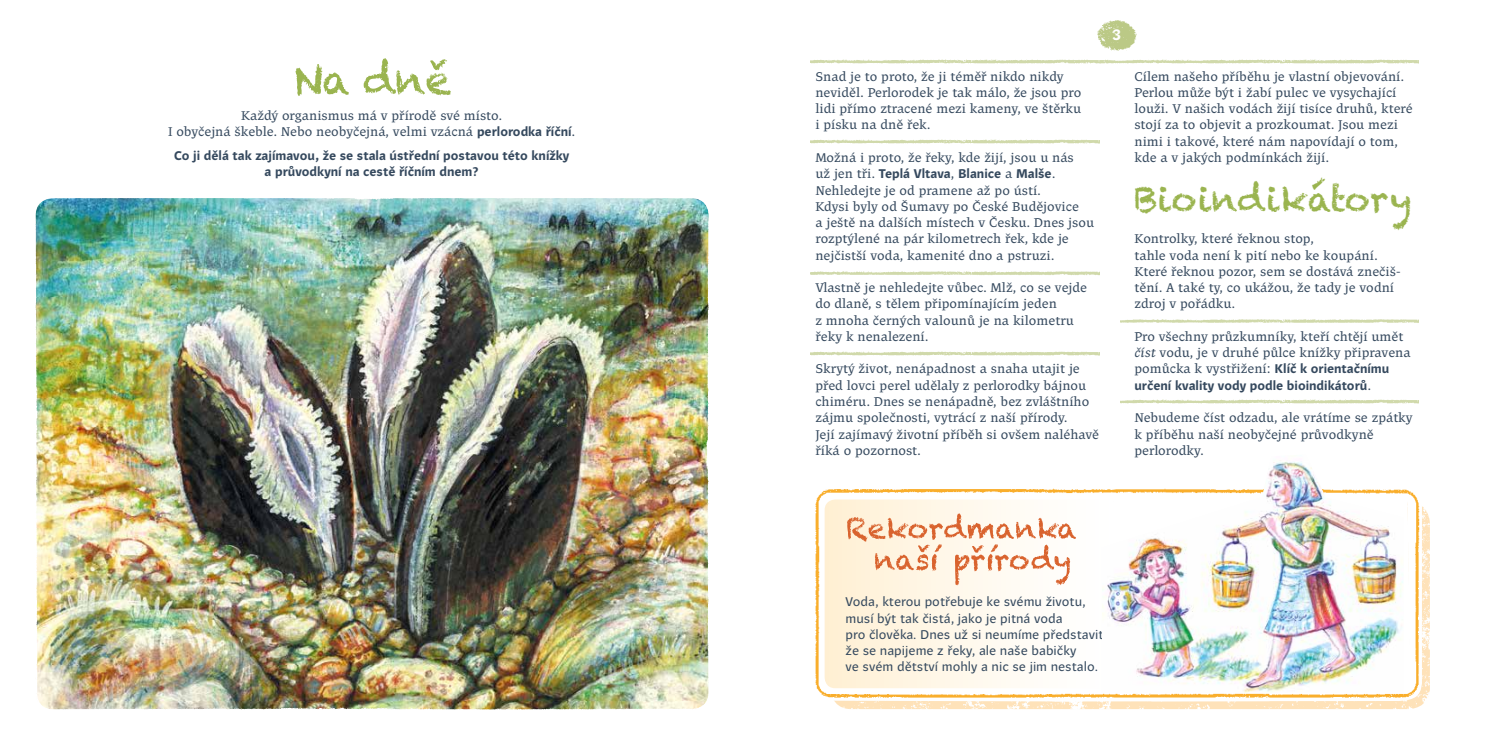
<style>
.page{position:relative;width:1489px;height:745px;background:#fff}
.page>*{position:absolute;margin:0;border:0;box-sizing:border-box;transform-origin:0 0}
.t1{font:35px "Chalkduster";color:#9ab44f}
.t2{font:700 15px "Beletrio";color:#fff}
.t3{font:12.5px/16.2px "Beletria";color:#35495e}
.t4{font:12.5px/16.2px "Beletrio";color:#35495e}
.t5{font:700 12.5px/16.2px "Beletrio";color:#35495e;text-align:center}
.s1{font-family:"Beletrio";font-weight:700}
.s2{font-family:"Beletria";font-weight:400}
.s3{font-style:italic}
</style>
<div class="page">
<img style="left:1097px;top:20px;width:40px;height:31px">
<img style="left:834px;top:506px;width:595px;height:202px">
<img style="left:810px;top:59px;width:607px;height:5px">
<img style="left:1120px;top:319px;width:297px;height:4px">
<img style="left:1120px;top:399px;width:297px;height:5px">
<img style="left:810px;top:351px;width:289px;height:5px">
<img style="left:810px;top:271px;width:289px;height:5px">
<img style="left:810px;top:139px;width:289px;height:5px">
<svg style="left:295px;top:58px;width:156px;height:38px"></svg>
<img style="left:815px;top:542px;width:240px;height:159px">
<img style="left:815px;top:489px;width:236px;height:53px">
<img style="left:1269px;top:506px;width:153px;height:195px">
<img style="left:1403px;top:489px;width:18px;height:53px">
<img style="left:1055px;top:687px;width:214px;height:14px">
<img style="left:1051px;top:488px;width:50px;height:6px">
<svg style="left:824px;top:499px;width:277px;height:188px"></svg>
<svg style="left:1403px;top:495px;width:7px;height:192px"></svg>
<svg style="left:847px;top:513px;width:229px;height:72px"></svg>
<img style="left:1101px;top:462px;width:302px;height:230px">
<img style="left:285px;top:209px;width:412px;height:488px">
<img style="left:35px;top:198px;width:323px;height:248px">
<img style="left:385px;top:459px;width:324px;height:251px">
<img style="left:35px;top:387px;width:250px;height:323px">
<img style="left:386px;top:198px;width:323px;height:248px">
<img style="left:355px;top:198px;width:38px;height:11px">
<img style="left:697px;top:440px;width:12px;height:29px">
<img style="left:281px;top:697px;width:105px;height:13px">
<p class="t3" style="left:168px;top:107px;width:409px;text-align:center">Každý organismus má v přírodě své místo.<br>I obyčejná škeble. Nebo neobyčejná, velmi vzácná <span class="s1">perlorodka říční</span>.</p>
<p class="t5" style="left:174px;top:147px;width:397px">Co ji dělá tak zajímavou, že se stala ústřední postavou této knížky a průvodkyní na cestě říčním dnem?</p>
<p class="t3" style="left:815px;top:68px;width:267px">Snad je to proto, že ji téměř nikdo nikdy neviděl. Perlorodek je tak málo, že jsou pro lidi přímo ztracené mezi kameny, ve štěrku i písku na dně řek.</p>
<p class="t3" style="left:815px;top:149px;width:260px">Možná i proto, že řeky, kde žijí, jsou u nás</p>
<p class="t5" style="left:815px;top:166px;width:242px"><span class="s2">už jen tři.</span> Teplá Vltava<span class="s2">,</span> Blanice <span class="s2">a</span> Malše<span class="s2">.</span></p>
<p class="t3" style="left:815px;top:182px;width:280px">Nehledejte je od pramene až po ústí.<br>Kdysi byly od Šumavy po České Budějovice<br>a ještě na dalších místech v Česku. Dnes jsou rozptýlené na pár kilometrech řek, kde je nejčistší voda, kamenité dno a pstruzi.</p>
<p class="t3" style="left:815px;top:279px;width:273px">Vlastně je nehledejte vůbec. Mlž, co se vejde do dlaně, s tělem připomínajícím jeden<br>z mnoha černých valounů je na kilometru řeky k nenalezení.</p>
<p class="t3" style="left:815px;top:361px;width:285px">Skrytý život, nenápadnost a snaha utajit je před lovci perel udělaly z perlorodky bájnou chiméru. Dnes se nenápadně, bez zvláštního zájmu společnosti, vytrácí z naší přírody.<br>Její zajímavý životní příběh si ovšem naléhavě říká o pozornost.</p>
<p class="t2" style="left:1112px;top:25px;width:11px">3</p>
<p class="t3" style="left:1134px;top:68px;width:280px">Cílem našeho příběhu je vlastní objevování.<br>Perlou může být i žabí pulec ve vysychající louži. V našich vodách žijí tisíce druhů, které stojí za to objevit a prozkoumat. Jsou mezi nimi i takové, které nám napovídají o tom, kde a v jakých podmínkách žijí.</p>
<h1 class="t1" style="left:1134px;top:178px;width:278px">Bioindikátory</h1>
<p class="t3" style="left:1134px;top:231px;width:267px">Kontrolky, které řeknou stop,<br>tahle voda není k pití nebo ke koupání.<br>Které řeknou pozor, sem se dostává znečiš&shy;tění. A také ty, co ukážou, že tady je vodní zdroj v pořádku.</p>
<p class="t3" style="left:1134px;top:328px;width:278px">Pro všechny průzkumníky, kteří chtějí umět <span class="s3">číst</span> vodu, je v druhé půlce knížky připravena pomůcka k vystřižení: <span class="s1">Klíč k orientačnímu</span></p>
<p class="t5" style="left:1134px;top:377px;width:238px">určení kvality vody podle bioindikátorů<span class="s2">.</span></p>
<p class="t3" style="left:1134px;top:409px;width:280px">Nebudeme číst odzadu, ale vrátíme se zpátky k příběhu naší neobyčejné průvodkyně perlorodky.</p>
<p class="t4" style="left:845px;top:593px;width:263px">Voda, kterou potřebuje ke svému životu, musí být tak čistá, jako je pitná voda<br>pro člověka. Dnes už si neumíme představit, že se napijeme z řeky, ale naše babičky<br>ve svém dětství mohly a nic se jim nestalo.</p>
</div>
